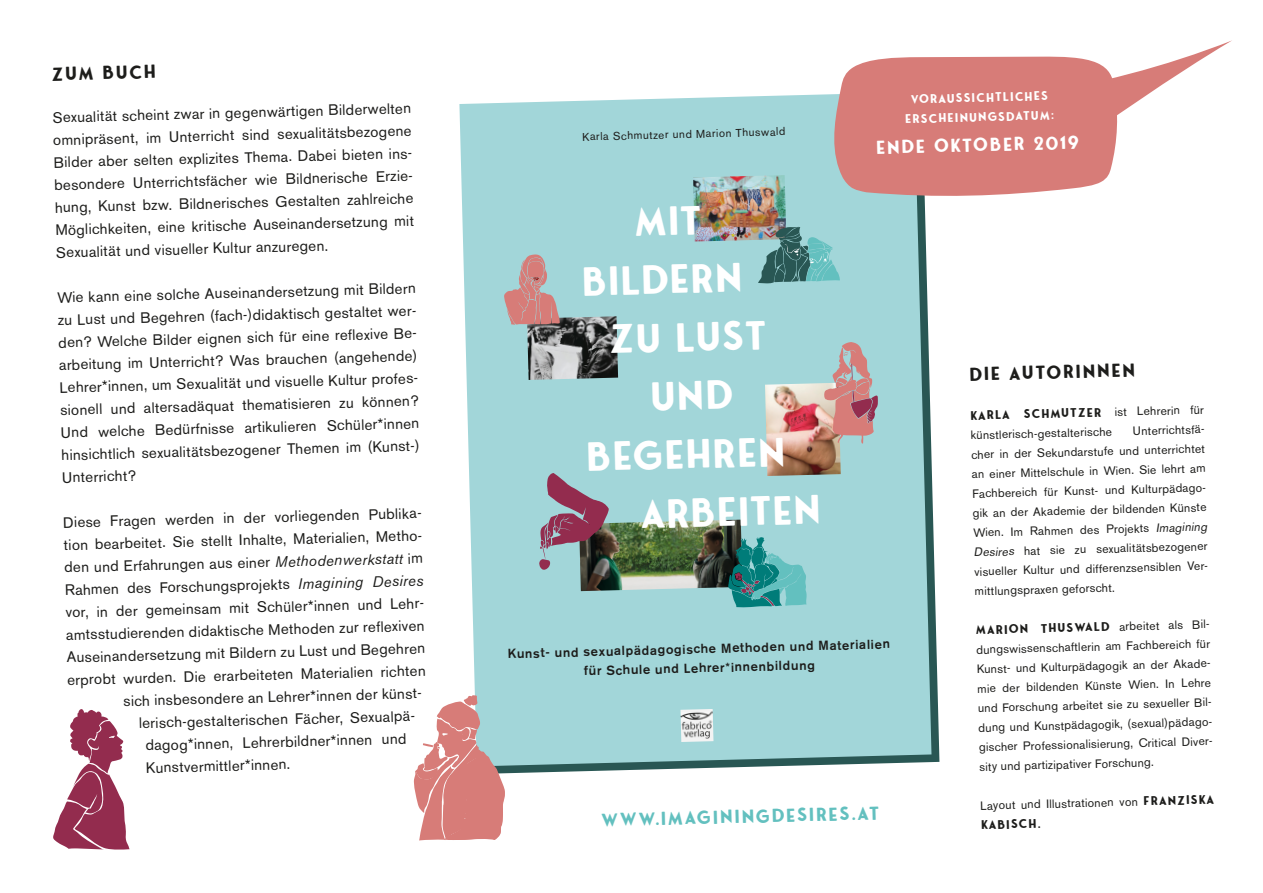
<style>
.page{position:relative;width:1263px;height:893px;background:#fff}
.page>*{position:absolute;margin:0;border:0;box-sizing:border-box;transform-origin:0 0}
.t1{font:700 39px "Fonseca Rounded";color:#fff}
.t2{font:700 18px "Fonseca Rounded";color:#63c0bf}
.t3{font:700 18px "Fonseca Rounded";color:#1d1d1b}
.t4{font:700 18px "Fonseca Rounded";color:#fff}
.t5{font:15px/22.4px "Akzidenz Grotesk BE";color:#1d1d1b}
.t6{font:500 13.05px/19px "Akzidenz Grotesk BE";color:#1d1d1b;text-align:center}
.t7{font:12px/19.6px "Akzidenz Grotesk BE";color:#1d1d1b}
.t8{font:700 12px "Fonseca Rounded";color:#1d1d1b}
.t9{font:700 12px/19.5px "Fonseca Rounded";color:#fff;text-align:center}
.t10{font:11.25px "Akzidenz Grotesk BE";color:#1d1d1b}
.s1{font-style:italic}
.s2{font-family:"Akzidenz Grotesk BE";font-weight:400}
.s3{font-family:"Fonseca Rounded";font-weight:700}
</style>
<div class="page">
<svg style="left:505px;top:440px;width:434px;height:334px"></svg>
<div style="left:459px;top:94px;width:472px;height:672px;background:#a2d6d9"></div>
<svg style="left:414px;top:695px;width:91px;height:145px"></svg>
<svg style="left:53px;top:709px;width:77px;height:141px"></svg>
<svg style="left:830px;top:40px;width:402px;height:158px"></svg>
<img style="left:765px;top:383px;width:76px;height:93px">
<img style="left:579px;top:520px;width:163px;height:71px">
<svg style="left:539px;top:473px;width:70px;height:97px;background:#8b7986"></svg>
<img style="left:693px;top:175px;width:93px;height:67px">
<img style="left:680px;top:709px;width:33px;height:33px">
<svg style="left:758px;top:227px;width:82px;height:56px;background:#689d9d"></svg>
<img style="left:527px;top:316px;width:91px;height:64px">
<svg style="left:728px;top:537px;width:79px;height:70px;background:#4e9e9e"></svg>
<svg style="left:504px;top:254px;width:56px;height:71px;background:#bea1a0"></svg>
<svg style="left:824px;top:342px;width:54px;height:102px;background:#bd9c9c"></svg>
<svg style="left:635px;top:205px;width:66px;height:31px;background:#9ecfd1"></svg>
<div style="left:652px;top:380px;width:80px;height:31px;background:#a2d6d9"></div>
<p class="t3" style="left:51px;top:63px;width:106px;rotate:-1deg">zum bucH</p>
<p class="t5" style="left:51px;top:108px;width:364px;rotate:-2deg">Sexualität scheint zwar in gegenwärtigen Bilderwelten omnipräsent, im Unterricht sind sexualitätsbezogene Bilder aber selten explizites Thema. Dabei bieten ins&shy;besondere Unterrichtsfächer wie Bildnerische Erzie&shy;hung, Kunst bzw. Bildnerisches Gestalten zahlreiche Möglichkeiten, eine kritische Auseinandersetzung mit Sexualität und visueller Kultur anzuregen.</p>
<p class="t5" style="left:55px;top:288px;width:365px;rotate:-2deg">Wie kann eine solche Auseinandersetzung mit Bildern zu Lust und Begehren (fach-)didaktisch gestaltet wer&shy;den? Welche Bilder eignen sich für eine reflexive Be&shy;arbeitung im Unterricht? Was brauchen (angehende)<br>Lehrer*innen, um Sexualität und visuelle Kultur profes&shy;sionell und altersadäquat thematisieren zu können?<br>Und welche Bedürfnisse artikulieren Schüler*innen hinsichtlich sexualitätsbezogener Themen im (Kunst-)<br>Unterricht?</p>
<p class="t5" style="left:63px;top:513px;width:363px;rotate:-2deg">Diese Fragen werden in der vorliegenden Publika-</p>
<p class="t5" style="left:63px;top:535px;width:363px;rotate:-2deg">tion bearbeitet. Sie stellt Inhalte, Materialien, Metho-</p>
<p class="t5" style="left:64px;top:557px;width:360px;rotate:-2deg">den und Erfahrungen aus einer <span class="s1">Methodenwerkstatt</span> im</p>
<p class="t5" style="left:65px;top:580px;width:360px;rotate:-2deg">Rahmen des Forschungsprojekts <span class="s1">Imagining Desires</span></p>
<p class="t5" style="left:65px;top:603px;width:363px;rotate:-2deg">vor, in der gemeinsam mit Schüler*innen und Lehr-</p>
<p class="t5" style="left:66px;top:625px;width:360px;rotate:-2deg">amtsstudierenden didaktische Methoden zur reflexiven</p>
<p class="t5" style="left:66px;top:648px;width:360px;rotate:-2deg">Auseinandersetzung mit Bildern zu Lust und Begehren</p>
<p class="t5" style="left:67px;top:670px;width:360px;rotate:-2deg">erprobt wurden. Die erarbeiteten Materialien richten</p>
<p class="t5" style="left:123px;top:691px;width:303px;rotate:-2deg">sich insbesondere an Lehrer*innen der künst-</p>
<p class="t5" style="left:139px;top:713px;width:281px;rotate:-2deg">lerisch-gestalterischen Fächer, Sexualpä-</p>
<p class="t5" style="left:145px;top:735px;width:262px;rotate:-2deg">dagog*innen, Lehrerbildner*innen und</p>
<p class="t5" style="left:146px;top:757px;width:146px;rotate:-2deg">Kunstvermittler*innen.</p>
<p class="t10" style="left:582px;top:129px;width:205px;rotate:-1deg">Karla Schmutzer und Marion Thuswald</p>
<h1 class="t1" style="left:581px;top:257px;width:163px;rotate:-1deg">Bildern</h1>
<h1 class="t1" style="left:608px;top:315px;width:160px;rotate:-1deg">zu Lust</h1>
<p class="t9" style="left:905px;top:89px;width:151px;rotate:-1deg">voraussichtliches erscheinungsdatum:</p>
<p class="t4" style="left:876px;top:136px;width:204px;rotate:-1deg">ende oktober 2019</p>
<h1 class="t1" style="left:586px;top:433px;width:201px;rotate:-1deg">Begehren</h1>
<h1 class="t1" style="left:640px;top:490px;width:182px;rotate:-1deg">arbeiten</h1>
<p class="t6" style="left:508px;top:642px;width:384px;rotate:-1deg">Kunst- und sexualpädagogische Methoden und Materialien für Schule und Lehrer*innenbildung</p>
<p class="t2" style="left:601px;top:808px;width:280px;rotate:-1deg">www.imaginingdesires.at</p>
<p class="t3" style="left:969px;top:363px;width:168px;rotate:-1deg">Die Autorinnen</p>
<p class="t8" style="left:970px;top:408px;width:235px;rotate:-1deg">Karla Schmutzer <span class="s2">ist Lehrerin für</span></p>
<p class="t7" style="left:971px;top:425px;width:143px;rotate:-1deg">künstlerisch-gestalterische</p>
<p class="t7" style="left:971px;top:424px;width:239px;text-indent:162px;rotate:-1deg">Unterrichtsfä&shy;cher in der Sekundarstufe und unterrichtet an einer Mittelschule in Wien. Sie lehrt am Fachbereich für Kunst- und Kulturpädago&shy;gik an der Akademie der bildenden Künste Wien. Im Rahmen des Projekts <span class="s1">Imagining Desires</span> hat sie zu sexualitätsbezogener visueller Kultur und differenzsensiblen Ver&shy;mittlungspraxen geforscht.</p>
<p class="t7" style="left:976px;top:619px;width:239px;rotate:-1deg"><span class="s3">Marion Thuswald</span> arbeitet als Bil&shy;dungswissenschaftlerin am Fachbereich für Kunst- und Kulturpädagogik an der Akade&shy;mie der bildenden Künste Wien. In Lehre und Forschung arbeitet sie zu sexueller Bil&shy;dung und Kunstpädagogik, (sexual)pädago&shy;gischer Professionalisierung, Critical Diver&shy;sity und partizipativer Forschung.</p>
<p class="t7" style="left:980px;top:795px;width:235px;rotate:-1deg">Layout und Illustrationen von <span class="s3">Franziska</span></p>
<p class="t8" style="left:981px;top:817px;width:61px;rotate:-1deg">Kabisch.</p>
</div>
